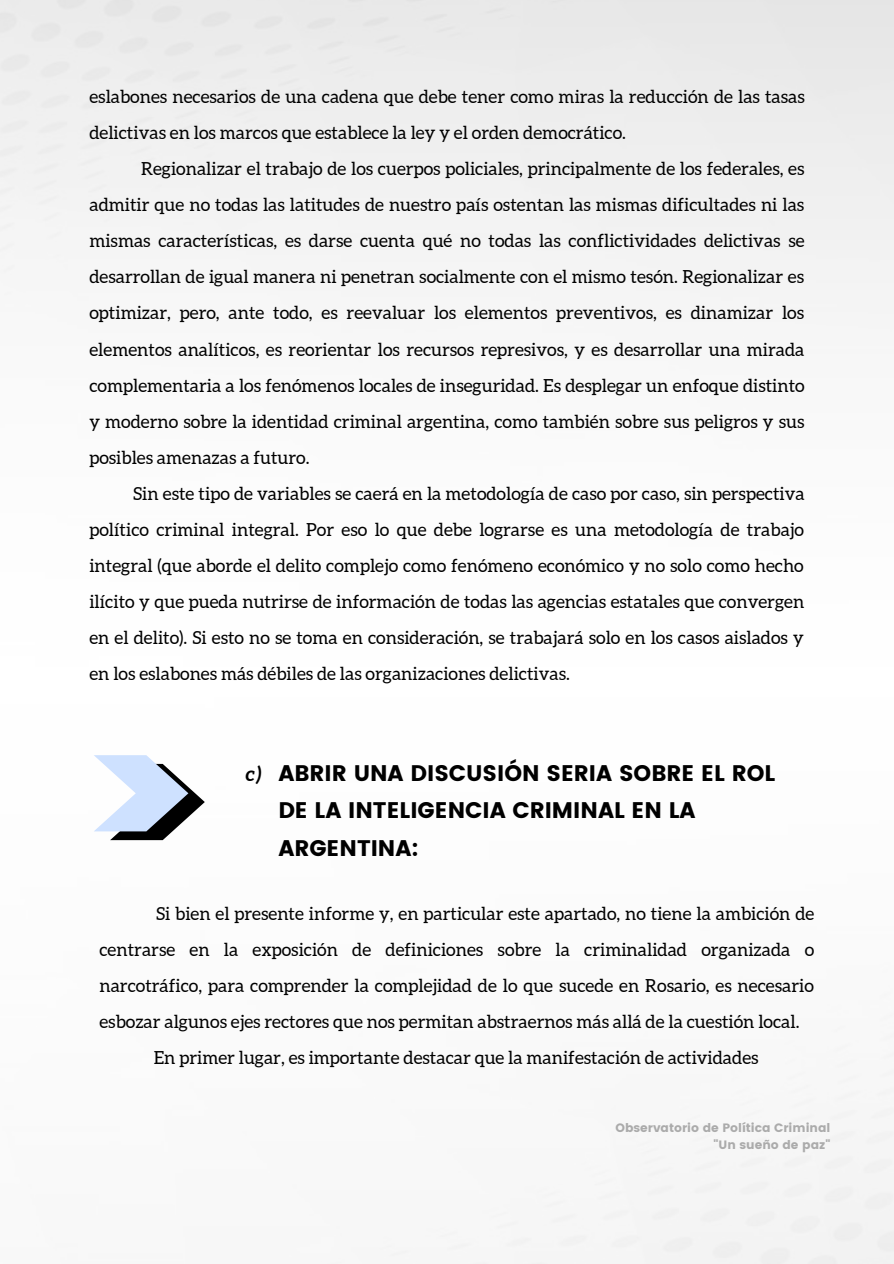
<style>
.page{position:relative;width:894px;height:1264px;background:#fff}
.page>*{position:absolute;margin:0;border:0;box-sizing:border-box;transform-origin:0 0}
.t1{font:22.5px/37.2px "Poppins";color:#000}
.t2{font:italic 700 20.1px "Aleo";color:#000}
.t3{font:18px/36px "Aleo";color:#000;text-align:justify}
.t4{font:12.15px/17px "Poppins";color:#ababab;text-align:right}
</style>
<div class="page">
<svg style="left:94px;top:755px;width:111px;height:85px"></svg>
<p class="t3" style="left:89px;top:79px;width:716px">eslabones necesarios de una cadena que debe tener como miras la reducción de las tasas delictivas en los marcos que establece la ley y el orden democrático.</p>
<p class="t3" style="left:89px;top:151px;width:716px;text-indent:52px">Regionalizar el trabajo de los cuerpos policiales, principalmente de los federales, es admitir que no todas las latitudes de nuestro país ostentan las mismas dificultades ni las mismas características, es darse cuenta qué no todas las conflictividades delictivas se desarrollan de igual manera ni penetran socialmente con el mismo tesón. Regionalizar es optimizar, pero, ante todo, es reevaluar los elementos preventivos, es dinamizar los elementos analíticos, es reorientar los recursos represivos, y es desarrollar una mirada complementaria a los fenómenos locales de inseguridad. Es desplegar un enfoque distinto y moderno sobre la identidad criminal argentina, como también sobre sus peligros y sus posibles amenazas a futuro.</p>
<p class="t3" style="left:89px;top:475px;width:716px;text-indent:44px">Sin este tipo de variables se caerá en la metodología de caso por caso, sin perspectiva político criminal integral. Por eso lo que debe lograrse es una metodología de trabajo integral (que aborde el delito complejo como fenómeno económico y no solo como hecho ilícito y que pueda nutrirse de información de todas las agencias estatales que convergen en el delito). Si esto no se toma en consideración, se trabajará solo en los casos aislados y en los eslabones más débiles de las organizaciones delictivas.</p>
<p class="t2" style="left:245px;top:762px;width:18px">c)</p>
<p class="t1" style="left:278px;top:755px;width:498px">ABRIR UNA DISCUSIÓN SERIA SOBRE EL ROL<br>DE LA INTELIGENCIA CRIMINAL EN LA<br>ARGENTINA:</p>
<p class="t3" style="left:156px;top:895px;width:659px">Si bien el presente informe y, en particular este apartado, no tiene la ambición de</p>
<p class="t3" style="left:99px;top:931px;width:716px">centrarse en la exposición de definiciones sobre la criminalidad organizada o</p>
<p class="t3" style="left:99px;top:967px;width:715px">narcotráfico, para comprender la complejidad de lo que sucede en Rosario, es necesario</p>
<p class="t3" style="left:99px;top:1003px;width:701px">esbozar algunos ejes rectores que nos permitan abstraernos más allá de la cuestión local.</p>
<p class="t3" style="left:154px;top:1039px;width:606px">En primer lugar, es importante destacar que la manifestación de actividades</p>
<p class="t4" style="left:615px;top:1119px;width:216px">Observatorio de Política Criminal "Un sueño de paz"</p>
</div>
